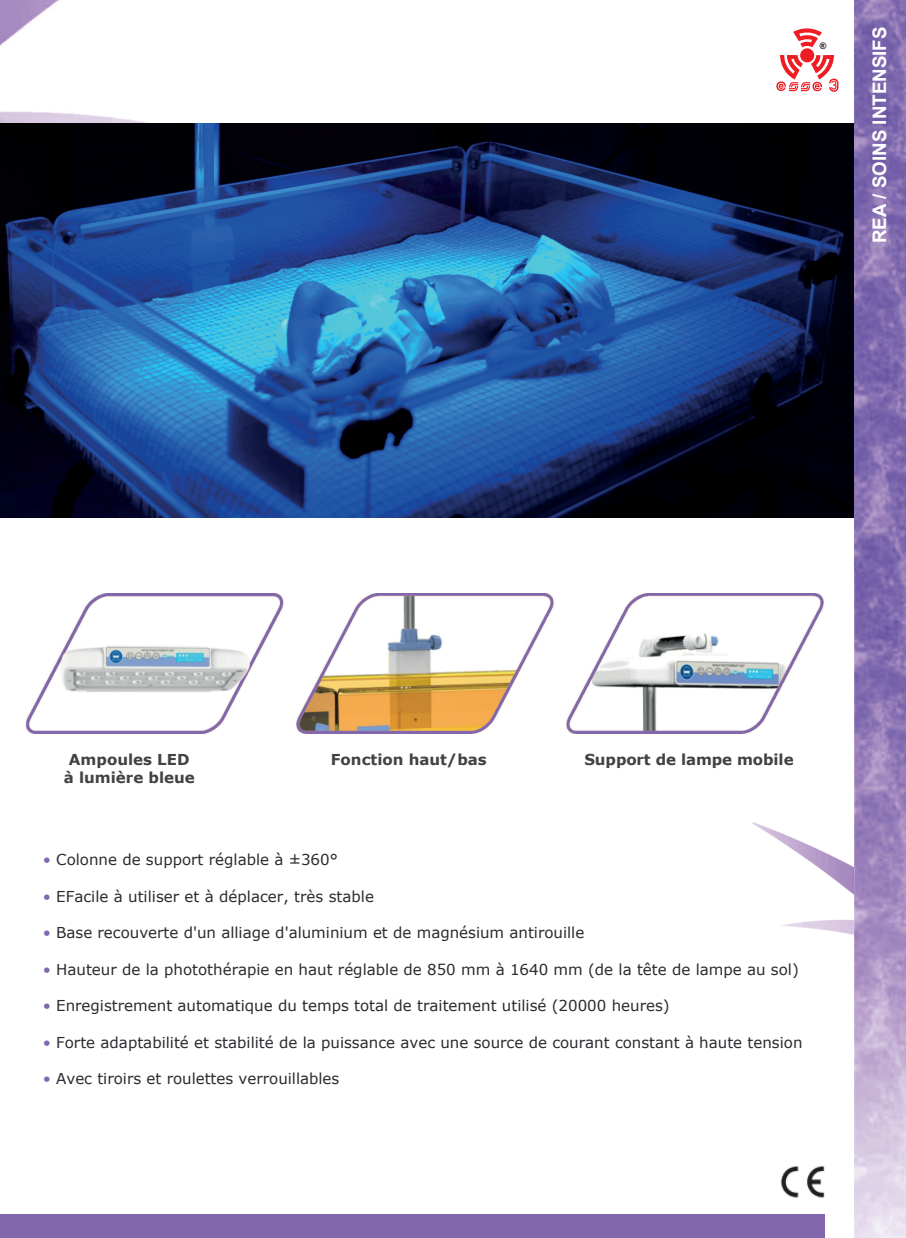
<style>
.page{position:relative;width:906px;height:1238px;background:#fff}
.page>*{position:absolute;margin:0;border:0;box-sizing:border-box;transform-origin:0 0}
.t1{font:700 18.75px "Arial";color:#fff}
.t2{font:15px "Verdana";color:#292b2f}
.t3{font:700 15px/18px "Verdana";color:#414243;text-align:center}
.t4{font:900 9px "Arial";color:#231f20}
.s1{color:#8167ad}
</style>
<div class="page">
<div style="left:0;top:1214px;width:825px;height:23px;background:#8267ad"></div>
<img style="left:0;top:0;width:148px;height:123px">
<img style="left:0;top:123px;width:854px;height:394px">
<img style="left:780px;top:1165px;width:45px;height:33px">
<img style="left:25px;top:593px;width:799px;height:140px">
<img style="left:752px;top:822px;width:102px;height:113px">
<div style="left:800px;top:48px;width:14px;height:14px;background:#ee1d23;border-radius:50%"></div>
<svg style="left:793px;top:28px;width:29px;height:19px"></svg>
<svg style="left:776px;top:55px;width:63px;height:37px"></svg>
<img style="left:854px;top:0;width:52px;height:1237px">
<p class="t4" style="left:819px;top:40px;width:9px">®</p>
<p class="t1" style="left:866px;top:243px;width:218px;rotate:-90deg">REA / SOINS INTENSIFS</p>
<p class="t3" style="left:64px;top:750px;width:132px">Ampoules LED à lumière bleue</p>
<p class="t3" style="left:331px;top:750px;width:157px">Fonction haut/bas</p>
<p class="t3" style="left:584px;top:750px;width:211px">Support de lampe mobile</p>
<p class="t2" style="left:43px;top:849px;width:297px"><span class="s1">•</span> Colonne de support réglable à ±360°</p>
<p class="t2" style="left:43px;top:886px;width:333px"><span class="s1">•</span> EFacile à utiliser et à déplacer, très stable</p>
<p class="t2" style="left:43px;top:922px;width:543px"><span class="s1">•</span> Base recouverte d'un alliage d'aluminium et de magnésium antirouille</p>
<p class="t2" style="left:43px;top:959px;width:757px"><span class="s1">•</span> Hauteur de la photothérapie en haut réglable de 850 mm à 1640 mm (de la tête de lampe au sol)</p>
<p class="t2" style="left:43px;top:995px;width:628px"><span class="s1">•</span> Enregistrement automatique du temps total de traitement utilisé (20000 heures)</p>
<p class="t2" style="left:43px;top:1031px;width:761px"><span class="s1">•</span> Forte adaptabilité et stabilité de la puissance avec une source de courant constant à haute tension</p>
<p class="t2" style="left:43px;top:1068px;width:298px"><span class="s1">•</span> Avec tiroirs et roulettes verrouillables</p>
</div>
